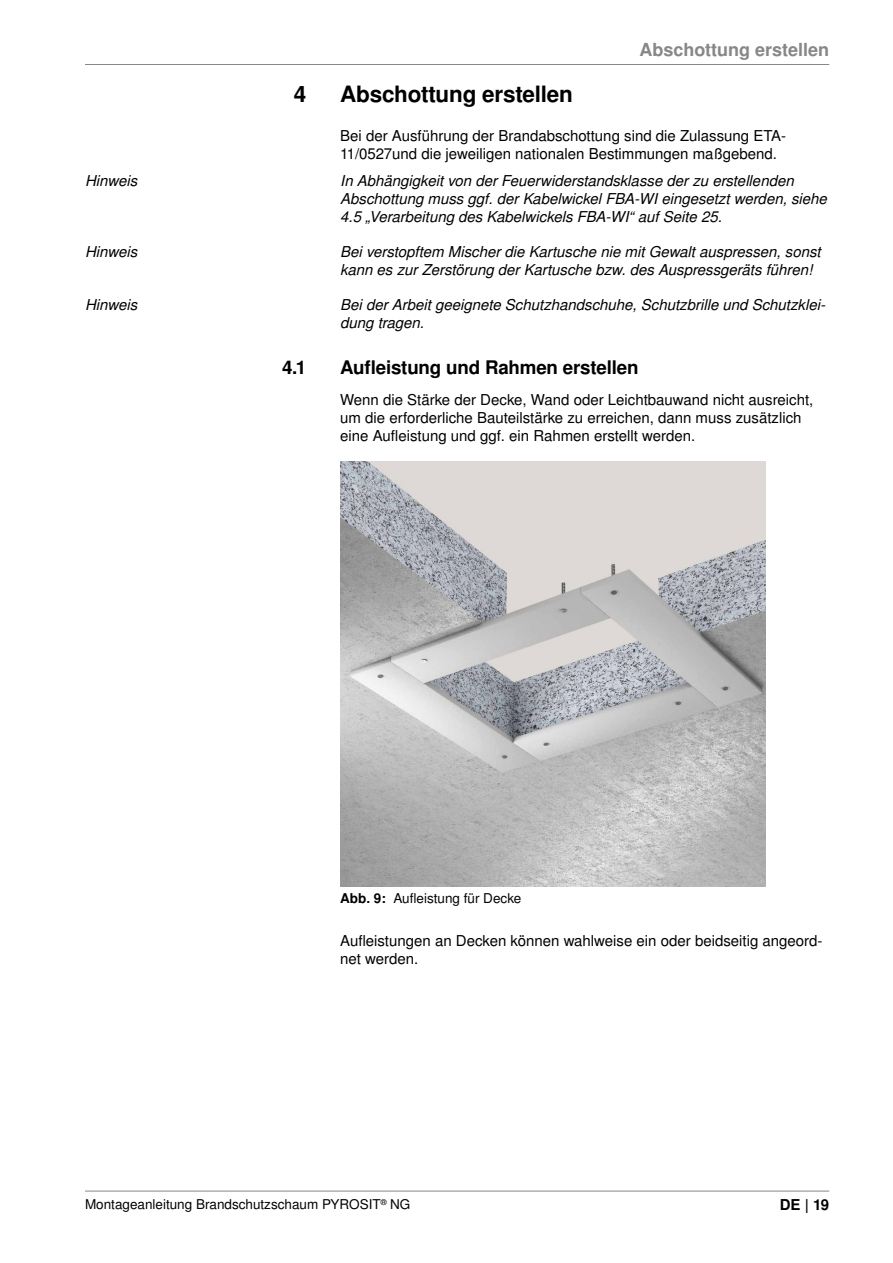
<style>
.page{position:relative;width:893px;height:1263px;background:#fff}
.page>*{position:absolute;margin:0;border:0;box-sizing:border-box;transform-origin:0 0}
.t1{font:700 22.5px "Nimbus San LOT";letter-spacing:-.01em;color:#000}
.t2{font:700 18.75px "Nimbus San LOT";letter-spacing:-.01em;color:#000}
.t3{font:700 18px "Nimbus San LOT";color:#878787}
.t4{font:italic 15px/18px "Nimbus San LOT";color:#000}
.t5{font:15px/18px "Nimbus San LOT";color:#000}
.t6{font:700 15px "Nimbus San LOT";color:#000}
.t7{font:13.5px "Nimbus San LOT";color:#000}
.s1{font-weight:700}
</style>
<div class="page">
<hr style="left:85px;top:64px;width:744px;height:1px;background:#878787">
<hr style="left:85px;top:1191px;width:744px;height:1px;background:#878787">
<img style="left:340px;top:461px;width:425px;height:426px">
<p class="t3" style="left:639px;top:39px;width:191px">Abschottung erstellen</p>
<h1 class="t1" style="left:294px;top:80px;width:14px">4</h1>
<h1 class="t1" style="left:340px;top:80px;width:234px">Abschottung erstellen</h1>
<p class="t5" style="left:340px;top:127px;width:447px">Bei der Ausführung der Brandabschottung sind die Zulassung ETA-<br>11/0527und die jeweiligen nationalen Bestimmungen maßgebend.</p>
<p class="t4" style="left:85px;top:172px;width:54px">Hinweis</p>
<p class="t4" style="left:340px;top:172px;width:488px">In Abhängigkeit von der Feuerwiderstandsklasse der zu erstellenden<br>Abschottung muss ggf. der Kabelwickel FBA-WI eingesetzt werden, siehe<br>4.5 „Verarbeitung des Kabelwickels FBA-WI“ auf Seite 25.</p>
<p class="t4" style="left:85px;top:243px;width:54px">Hinweis</p>
<p class="t4" style="left:340px;top:243px;width:482px">Bei verstopftem Mischer die Kartusche nie mit Gewalt auspressen, sonst kann es zur Zerstörung der Kartusche bzw. des Auspressgeräts führen!</p>
<p class="t4" style="left:85px;top:296px;width:54px">Hinweis</p>
<p class="t4" style="left:340px;top:296px;width:487px">Bei der Arbeit geeignete Schutzhandschuhe, Schutzbrille und Schutzklei&shy;dung tragen.</p>
<p class="t2" style="left:282px;top:357px;width:26px">4.1</p>
<p class="t2" style="left:340px;top:357px;width:300px">Aufleistung und Rahmen erstellen</p>
<p class="t5" style="left:340px;top:391px;width:475px">Wenn die Stärke der Decke, Wand oder Leichtbauwand nicht ausreicht, um die erforderliche Bauteilstärke zu erreichen, dann muss zusätzlich eine Aufleistung und ggf. ein Rahmen erstellt werden.</p>
<p class="t7" style="left:340px;top:890px;width:183px"><span class="s1">Abb. 9:</span> Aufleistung für Decke</p>
<p class="t5" style="left:340px;top:932px;width:484px">Aufleistungen an Decken können wahlweise ein oder beidseitig angeord&shy;net werden.</p>
<p class="t7" style="left:85px;top:1196px;width:327px">Montageanleitung Brandschutzschaum PYROSIT<sup>®</sup> NG</p>
<p class="t6" style="left:780px;top:1196px;width:51px">DE | 19</p>
</div>
